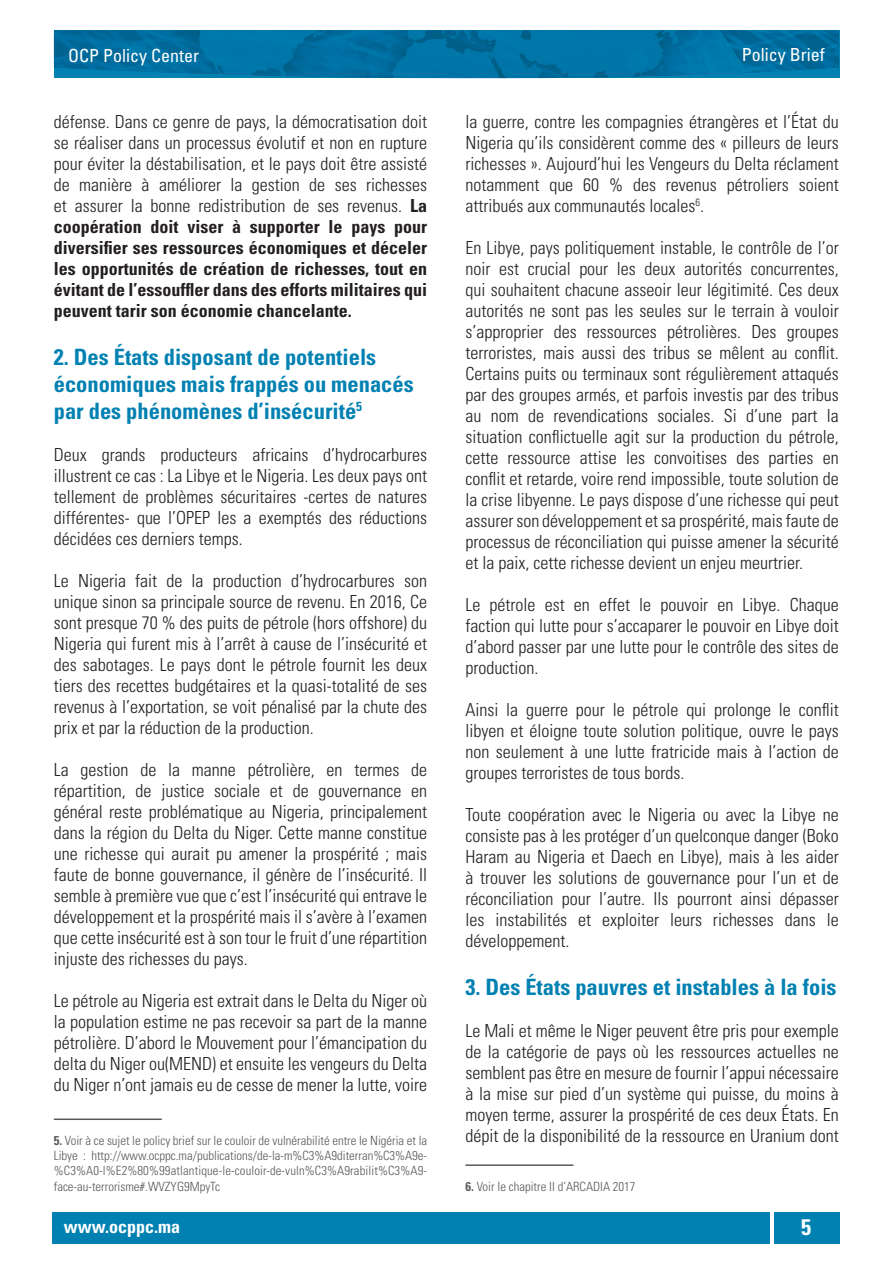
<style>
.page{position:relative;width:893px;height:1263px;background:#fff}
.page>*{position:absolute;margin:0;border:0;box-sizing:border-box;transform-origin:0 0}
.P__Titre{font:700 condensed 22.5px/27px "Univers LT Std";color:#0081b2}
.t1{font:700 condensed 22.5px "Univers LT Std";color:#fff}
.Texte{font:300 condensed 18px/21px "Univers LT Std";color:#231f20;text-align:justify}
.t2{font:condensed 18px "Univers LT Std";color:#fff}
.t3{font:700 condensed 18px "Univers LT Std";color:#fff}
.FootNote{font:300 condensed 12.75px/15.3px "Univers LT Std";color:#59585c;text-align:justify}
.s1{font-weight:700}
</style>
<div class="page">
<div style="left:52px;top:1212px;width:718px;height:31px;background:#0081b2"></div>
<div style="left:774px;top:1212px;width:65px;height:31px;background:#0081b2"></div>
<img style="left:54px;top:30px;width:785px;height:49px">
<hr style="left:54px;top:1118px;width:108px;height:2px;background:#59585c">
<hr style="left:465px;top:1164px;width:108px;height:2px;background:#59585c">
<p class="t2" style="left:68px;top:44px;width:133px">OCP Policy Center</p>
<p class="t2" style="left:742px;top:43px;width:84px">Policy Brief</p>
<p class="Texte" style="left:54px;top:111px;width:375px">défense. Dans ce genre de pays, la démocratisation doit se réaliser dans un processus évolutif et non en rupture pour éviter la déstabilisation, et le pays doit être assisté de manière à améliorer la gestion de ses richesses et assurer la bonne redistribution de ses revenus. <span class="s1">La coopération doit viser à supporter le pays pour diversifier ses ressources économiques et déceler les opportunités de création de richesses, tout en évitant de l’essouffler dans des efforts militaires qui peuvent tarir son économie chancelante.</span></p>
<p class="P__Titre" style="left:54px;top:343px;width:361px">2. Des États disposant de potentiels économiques mais frappés ou menacés par des phénomènes d’insécurité<sup>5</sup></p>
<p class="Texte" style="left:54px;top:444px;width:375px">Deux grands producteurs africains d’hydrocarbures illustrent ce cas : La Libye et le Nigeria. Les deux pays ont tellement de problèmes sécuritaires -certes de natures différentes- que l’OPEP les a exemptés des réductions décidées ces derniers temps.</p>
<p class="Texte" style="left:54px;top:570px;width:375px">Le Nigeria fait de la production d’hydrocarbures son unique sinon sa principale source de revenu. En 2016, Ce sont presque 70 % des puits de pétrole (hors offshore) du Nigeria qui furent mis à l’arrêt à cause de l’insécurité et des sabotages. Le pays dont le pétrole fournit les deux tiers des recettes budgétaires et la quasi-totalité de ses revenus à l’exportation, se voit pénalisé par la chute des prix et par la réduction de la production.</p>
<p class="Texte" style="left:54px;top:759px;width:375px">La gestion de la manne pétrolière, en termes de répartition, de justice sociale et de gouvernance en général reste problématique au Nigeria, principalement dans la région du Delta du Niger. Cette manne constitue une richesse qui aurait pu amener la prospérité ; mais faute de bonne gouvernance, il génère de l’insécurité. Il semble à première vue que c’est l’insécurité qui entrave le développement et la prospérité mais il s’avère à l’examen que cette insécurité est à son tour le fruit d’une répartition injuste des richesses du pays.</p>
<p class="Texte" style="left:54px;top:990px;width:375px">Le pétrole au Nigeria est extrait dans le Delta du Niger où la population estime ne pas recevoir sa part de la manne pétrolière. D’abord le Mouvement pour l’émancipation du delta du Niger ou(MEND) et ensuite les vengeurs du Delta du Niger n’ont jamais eu de cesse de mener la lutte, voire</p>
<p class="FootNote" style="left:54px;top:1133px;width:375px"><span class="s1">5.</span> Voir à ce sujet le policy brief sur le couloir de vulnérabilité entre le Nigéria et la Libye : http://www.ocppc.ma/publications/de-la-m%C3%A9diterran%C3%A9e-%C3%A0-l%E2%80%99atlantique-le-couloir-de-vuln%C3%A9rabilit%C3%A9- face-au-terrorisme#.WVZYG9MpyTc</p>
<p class="Texte" style="left:465px;top:111px;width:375px">la guerre, contre les compagnies étrangères et l’État du Nigeria qu’ils considèrent comme des « pilleurs de leurs richesses ». Aujourd’hui les Vengeurs du Delta réclament notamment que 60 % des revenus pétroliers soient attribués aux communautés locales<sup>6</sup>.</p>
<p class="Texte" style="left:465px;top:237px;width:375px">En Libye, pays politiquement instable, le contrôle de l’or noir est crucial pour les deux autorités concurrentes, qui souhaitent chacune asseoir leur légitimité. Ces deux autorités ne sont pas les seules sur le terrain à vouloir s’approprier des ressources pétrolières. Des groupes terroristes, mais aussi des tribus se mêlent au conflit.<br>Certains puits ou terminaux sont régulièrement attaqués par des groupes armés, et parfois investis par des tribus au nom de revendications sociales. Si d’une part la situation conflictuelle agit sur la production du pétrole, cette ressource attise les convoitises des parties en conflit et retarde, voire rend impossible, toute solution de la crise libyenne. Le pays dispose d’une richesse qui peut assurer son développement et sa prospérité, mais faute de processus de réconciliation qui puisse amener la sécurité et la paix, cette richesse devient un enjeu meurtrier.</p>
<p class="Texte" style="left:465px;top:594px;width:375px">Le pétrole est en effet le pouvoir en Libye. Chaque faction qui lutte pour s’accaparer le pouvoir en Libye doit d’abord passer par une lutte pour le contrôle des sites de production.</p>
<p class="Texte" style="left:465px;top:699px;width:375px">Ainsi la guerre pour le pétrole qui prolonge le conflit libyen et éloigne toute solution politique, ouvre le pays non seulement à une lutte fratricide mais à l’action de groupes terroristes de tous bords.</p>
<p class="Texte" style="left:465px;top:804px;width:375px">Toute coopération avec le Nigeria ou avec la Libye ne consiste pas à les protéger d’un quelconque danger (Boko Haram au Nigeria et Daech en Libye), mais à les aider à trouver les solutions de gouvernance pour l’un et de réconciliation pour l’autre. Ils pourront ainsi dépasser les instabilités et exploiter leurs richesses dans le développement.</p>
<p class="P__Titre" style="left:465px;top:973px;width:373px">3. Des États pauvres et instables à la fois</p>
<p class="Texte" style="left:465px;top:1020px;width:375px">Le Mali et même le Niger peuvent être pris pour exemple de la catégorie de pays où les ressources actuelles ne semblent pas être en mesure de fournir l’appui nécessaire à la mise sur pied d’un système qui puisse, du moins à moyen terme, assurer la prospérité de ces deux États. En dépit de la disponibilité de la ressource en Uranium dont</p>
<p class="FootNote" style="left:465px;top:1178px;width:172px"><span class="s1">6.</span> Voir le chapitre II d’ARCADIA 2017</p>
<p class="t3" style="left:64px;top:1216px;width:118px">www.ocppc.ma</p>
<p class="t1" style="left:801px;top:1214px;width:11px">5</p>
</div>
